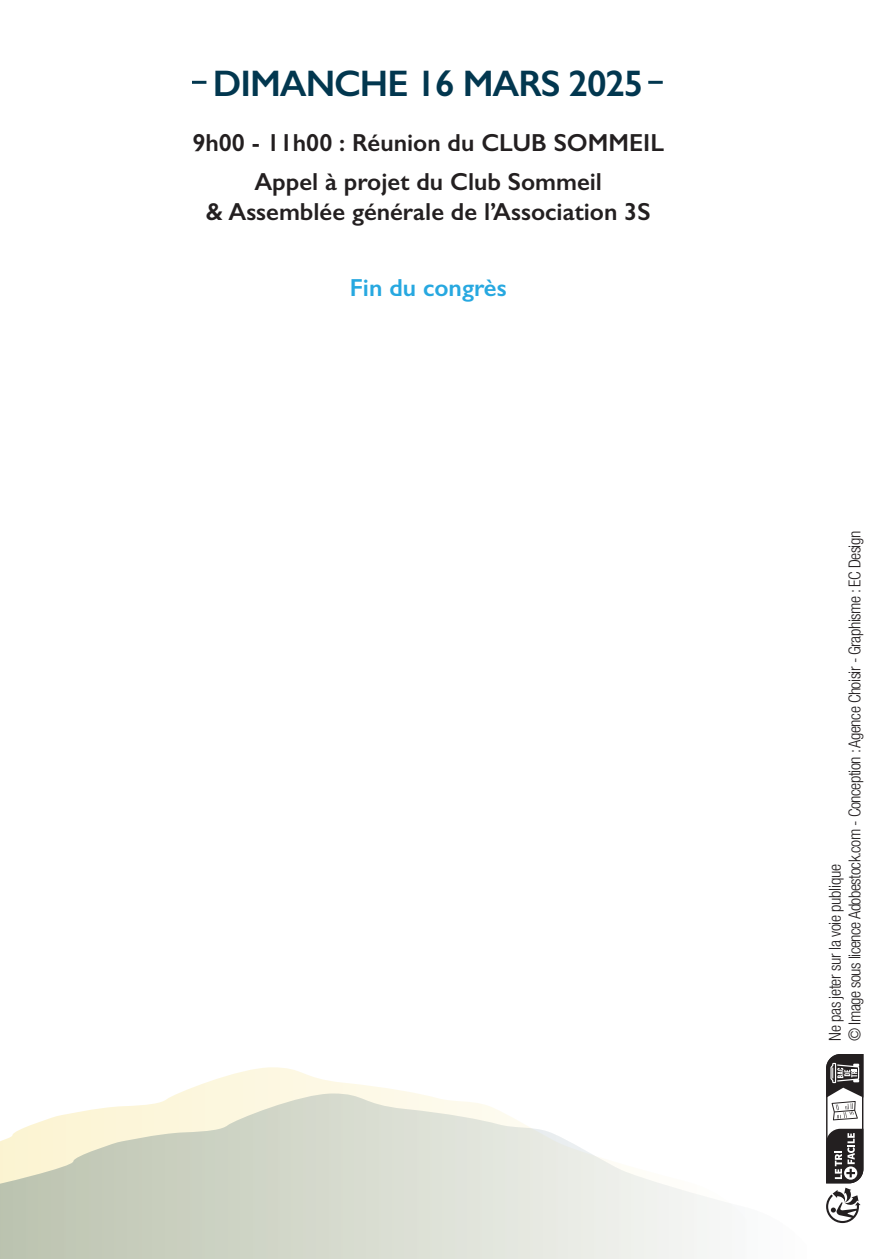
<style>
.page{position:relative;width:876px;height:1259px;background:#fff}
.page>*{position:absolute;margin:0;border:0;box-sizing:border-box;transform-origin:0 0}
.t1{font:600 37.2px "Gill Sans";letter-spacing:-.03em;color:#02374f}
.t2{font:600 24.6px/38.4px "Gill Sans";color:#231f20;text-align:center}
.t3{font:600 24.6px "Gill Sans";color:#27a8e0}
.t4{font:300 condensed 16.5px/19.5px "Helvetica Neue LT Std";letter-spacing:-.03em;color:#231f20}
</style>
<div class="page">
<hr style="left:192px;top:81px;width:14px;height:3px;background:#02374f">
<hr style="left:648px;top:81px;width:15px;height:3px;background:#02374f">
<svg style="left:180px;top:1067px;width:233px;height:26px"></svg>
<svg style="left:0;top:1093px;width:709px;height:166px"></svg>
<svg style="left:826px;top:1054px;width:38px;height:170px"></svg>
<h1 class="t1" style="left:213px;top:60px;width:432px">DIMANCHE 16 MARS 2025</h1>
<h2 class="t2" style="left:192px;top:124px;width:473px">9h00 - 11h00 : Réunion du CLUB SOMMEIL<br>Appel à projet du Club Sommeil</h2>
<h2 class="t2" style="left:206px;top:192px;width:446px">&amp; Assemblée générale de l’Association 3S</h2>
<h2 class="t3" style="left:350px;top:273px;width:158px">Fin du congrès</h2>
<p class="t4" style="left:825px;top:1041px;width:512px;rotate:-90deg">Ne pas jeter sur la voie publique<br>© Image sous licence Adobestock.com - Conception : Agence Choisir - Graphisme : EC Design</p>
</div>
